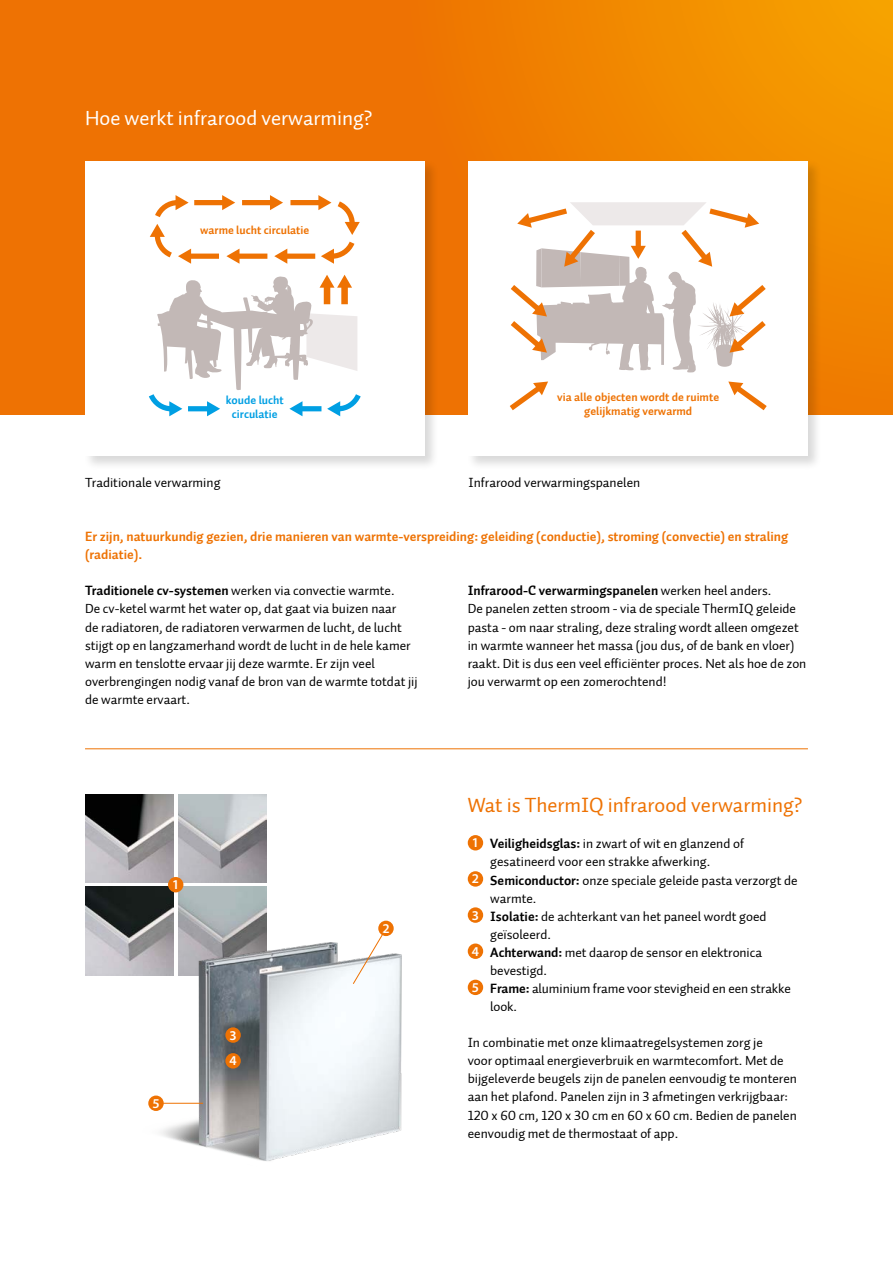
<style>
.page{position:relative;width:893px;height:1263px;background:#fff}
.page>*{position:absolute;margin:0;border:0;box-sizing:border-box;transform-origin:0 0}
.t1{font:21px "Auto 1 Regular LF";color:#ee7203}
.t2{font:21px "Auto 1 Regular LF";color:#fff}
.t3{font:13.5px/18.1px "Auto 1 Regular LF";color:#000}
.t4{font:700 13.5px/18.1px "Auto 1";color:#ee7203}
.t5{font:700 13.5px "Auto 1";color:#000}
.t6{font:600 13.5px "Myriad Pro";color:#fff}
.t7{font:700 11.7px/14.1px "Auto 1";color:#ee7203;text-align:center}
.t8{font:700 11.7px/14.1px "Auto 1";color:#009fe3;text-align:center}
.s1{font-family:"Auto 1";font-weight:700}
.s2{font-family:"Auto 1 Regular LF";font-weight:400}
.s3{font-family:"Myriad Pro";font-weight:600;color:#fff}
</style>
<div class="page">
<img style="left:85px;top:794px;width:88px;height:88px">
<img style="left:85px;top:887px;width:88px;height:88px">
<img style="left:178px;top:794px;width:88px;height:88px">
<img style="left:178px;top:887px;width:88px;height:9px">
<img style="left:121px;top:896px;width:281px;height:265px">
<svg style="left:0;top:0;width:893px;height:415px;background:#ef7c01"></svg>
<div style="left:466px;top:159px;width:356px;height:311px;background:#000;opacity:.15"></div>
<div style="left:468px;top:162px;width:340px;height:294px;background:#fff"></div>
<svg style="left:509px;top:381px;width:39px;height:30px"></svg>
<svg style="left:728px;top:381px;width:39px;height:30px"></svg>
<svg style="left:510px;top:202px;width:256px;height:171px"></svg>
<div style="left:83px;top:159px;width:356px;height:311px;background:#000;opacity:.15"></div>
<div style="left:85px;top:162px;width:339px;height:294px;background:#fff"></div>
<div style="left:290px;top:200px;width:31px;height:5px;background:#ee7203"></div>
<svg style="left:318px;top:195px;width:42px;height:69px"></svg>
<div style="left:242px;top:200px;width:30px;height:5px;background:#ee7203"></div>
<svg style="left:270px;top:195px;width:13px;height:15px"></svg>
<div style="left:194px;top:200px;width:30px;height:5px;background:#ee7203"></div>
<svg style="left:222px;top:195px;width:13px;height:15px"></svg>
<div style="left:189px;top:254px;width:30px;height:5px;background:#ee7203"></div>
<div style="left:237px;top:254px;width:30px;height:5px;background:#ee7203"></div>
<svg style="left:226px;top:249px;width:13px;height:15px"></svg>
<div style="left:285px;top:254px;width:30px;height:5px;background:#ee7203"></div>
<svg style="left:274px;top:249px;width:13px;height:15px"></svg>
<svg style="left:150px;top:195px;width:41px;height:69px"></svg>
<svg style="left:149px;top:275px;width:212px;height:141px"></svg>
<hr style="left:85px;top:748px;width:723px;height:1px;background:#ee7203">
<div style="left:468px;top:835px;width:15px;height:15px;background:#ee7203;border-radius:50%"></div>
<div style="left:468px;top:871px;width:15px;height:16px;background:#ee7203;border-radius:50%"></div>
<div style="left:468px;top:907px;width:15px;height:16px;background:#ee7203;border-radius:50%"></div>
<div style="left:468px;top:943px;width:15px;height:16px;background:#ee7203;border-radius:50%"></div>
<div style="left:468px;top:980px;width:15px;height:15px;background:#ee7203;border-radius:50%"></div>
<div style="left:378px;top:921px;width:16px;height:15px;background:#ee7203;border-radius:50%"></div>
<div style="left:225px;top:1053px;width:16px;height:15px;background:#ee7203;border-radius:50%"></div>
<div style="left:225px;top:1027px;width:16px;height:16px;background:#ee7203;border-radius:50%"></div>
<svg style="left:352px;top:932px;width:33px;height:53px"></svg>
<div style="left:168px;top:877px;width:15px;height:15px;background:#ee7203;border-radius:50%"></div>
<hr style="left:156px;top:1103px;width:47px;height:1px;background:#ee7203">
<div style="left:148px;top:1095px;width:16px;height:16px;background:#ee7203;border-radius:50%"></div>
<h1 class="t2" style="left:85px;top:105px;width:289px">Hoe werkt infrarood verwarming?</h1>
<p class="t7" style="left:200px;top:223px;width:111px">warme lucht circulatie</p>
<p class="t8" style="left:226px;top:393px;width:60px">koude lucht circulatie</p>
<p class="t3" style="left:85px;top:473px;width:137px">Traditionale verwarming</p>
<p class="t7" style="left:557px;top:390px;width:163px">via alle objecten wordt de ruimte gelijkmatig verwarmd</p>
<p class="t3" style="left:468px;top:473px;width:173px">Infrarood verwarmingspanelen</p>
<p class="t4" style="left:85px;top:528px;width:705px">Er zijn, natuurkundig gezien, drie manieren van warmte-verspreiding: geleiding (conductie), stroming (convectie) en straling (radiatie).</p>
<p class="t3" style="left:85px;top:582px;width:334px"><span class="s1">Traditionele cv-systemen</span> werken via convectie warmte.<br>De cv-ketel warmt het water op, dat gaat via buizen naar<br>de radiatoren, de radiatoren verwarmen de lucht, de lucht stijgt op en langzamerhand wordt de lucht in de hele kamer warm en tenslotte ervaar jij deze warmte. Er zijn veel overbrengingen nodig vanaf de bron van de warmte totdat jij de warmte ervaart.</p>
<p class="t5" style="left:468px;top:582px;width:305px">Infrarood-C verwarmingspanelen <span class="s2">werken heel anders.</span></p>
<p class="t3" style="left:468px;top:600px;width:340px">De panelen zetten stroom - via de speciale ThermIQ geleide pasta - om naar straling, deze straling wordt alleen omgezet in warmte wanneer het massa (jou dus, of de bank en vloer) raakt. Dit is dus een veel efficiënter proces. Net als hoe de zon jou verwarmt op een zomerochtend!</p>
<p class="t6" style="left:172px;top:877px;width:9px">1</p>
<p class="t6" style="left:152px;top:1096px;width:9px">5</p>
<p class="t6" style="left:229px;top:1027px;width:9px">3</p>
<p class="t6" style="left:229px;top:1053px;width:9px">4</p>
<p class="t6" style="left:382px;top:921px;width:9px">2</p>
<h1 class="t1" style="left:468px;top:792px;width:336px">Wat is ThermIQ infrarood verwarming?</h1>
<p class="t3" style="left:472px;top:835px;width:274px"><span class="s3">1</span> <span class="s1">Veiligheidsglas:</span> in zwart of wit en glanzend of</p>
<p class="t3" style="left:490px;top:853px;width:221px">gesatineerd voor een strakke afwerking.</p>
<p class="t3" style="left:472px;top:871px;width:327px"><span class="s3">2</span> <span class="s1">Semiconductor:</span> onze speciale geleide pasta verzorgt de</p>
<p class="t3" style="left:490px;top:889px;width:48px">warmte.</p>
<p class="t3" style="left:472px;top:907px;width:296px"><span class="s3">3</span> <span class="s1">Isolatie:</span> de achterkant van het paneel wordt goed</p>
<p class="t3" style="left:490px;top:925px;width:62px">geïsoleerd.</p>
<p class="t3" style="left:472px;top:943px;width:292px"><span class="s3">4</span> <span class="s1">Achterwand:</span> met daarop de sensor en elektronica</p>
<p class="t3" style="left:490px;top:961px;width:58px">bevestigd.</p>
<p class="t3" style="left:472px;top:979px;width:321px"><span class="s3">5</span> <span class="s1">Frame:</span> aluminium frame voor stevigheid en een strakke</p>
<p class="t3" style="left:490px;top:998px;width:28px">look.</p>
<p class="t3" style="left:468px;top:1034px;width:331px">In combinatie met onze klimaatregelsystemen zorg je<br>voor optimaal energieverbruik en warmtecomfort. Met de bijgeleverde beugels zijn de panelen eenvoudig te monteren aan het plafond. Panelen zijn in 3 afmetingen verkrijgbaar:<br>120 x 60 cm, 120 x 30 cm en 60 x 60 cm. Bedien de panelen eenvoudig met de thermostaat of app.</p>
</div>
